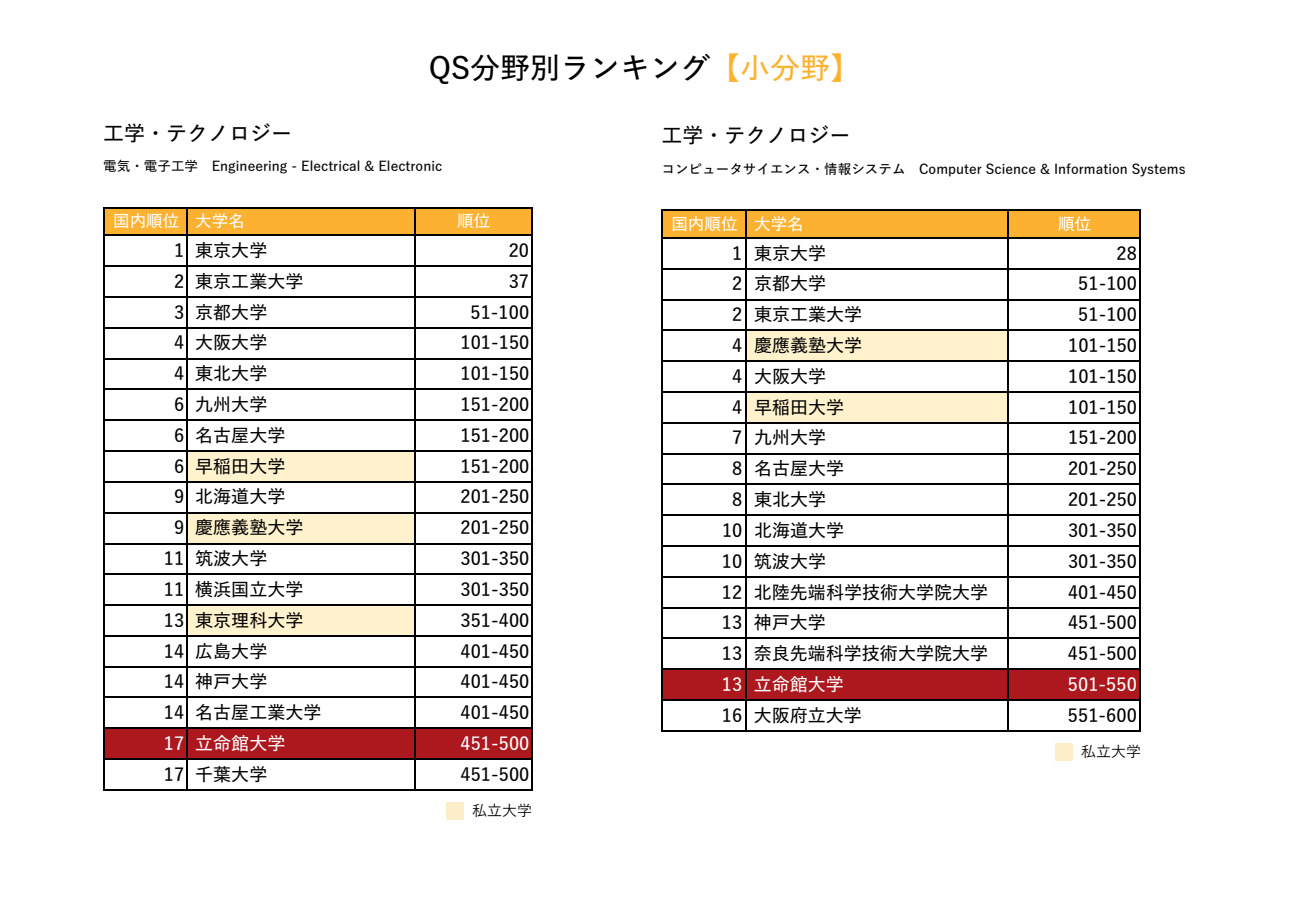
<style>
.page{position:relative;width:1289px;height:919px;background:#fff}
.page>*{position:absolute;margin:0;border:0;box-sizing:border-box;transform-origin:0 0}
.t1{font:30px "Yu Gothic Std D";color:#000}
.t2{font:21px "Yu Gothic Std D";color:#000}
.t3{font:18px "Yu Gothic Std D";color:#000}
.t4{font:18px "Yu Gothic Std D";color:#fff}
.t5{font:16.5px "Yu Gothic Std D";color:#fff}
.t6{font:15px "Yu Gothic Std M";color:#000}
.t7{font:13.5px "Yu Gothic Std D";letter-spacing:.005em;color:#000}
.s1{color:#fcb131}
</style>
<div class="page">
<div style="left:105px;top:207px;width:426px;height:29px;background:#fcb131"></div>
<div style="left:446px;top:802px;width:17px;height:18px;background:#fbeec9"></div>
<div style="left:1055px;top:742px;width:17px;height:18px;background:#fbeec9"></div>
<div style="left:663px;top:211px;width:476px;height:27px;background:#fcb131"></div>
<div style="left:745px;top:330px;width:263px;height:31px;background:#fff2cc"></div>
<div style="left:745px;top:392px;width:263px;height:31px;background:#fff2cc"></div>
<div style="left:663px;top:669px;width:476px;height:31px;background:#ac181e"></div>
<hr style="left:661px;top:209px;width:2px;height:522px;background:#000">
<hr style="left:744px;top:211px;width:2px;height:520px;background:#000">
<hr style="left:1007px;top:211px;width:1px;height:520px;background:#000">
<hr style="left:1139px;top:211px;width:1px;height:520px;background:#000">
<hr style="left:663px;top:209px;width:477px;height:2px;background:#000">
<hr style="left:663px;top:237px;width:477px;height:2px;background:#000">
<hr style="left:663px;top:268px;width:477px;height:1px;background:#000">
<hr style="left:663px;top:299px;width:477px;height:1px;background:#000">
<hr style="left:663px;top:330px;width:477px;height:1px;background:#000">
<hr style="left:663px;top:360px;width:477px;height:2px;background:#000">
<hr style="left:663px;top:391px;width:477px;height:2px;background:#000">
<hr style="left:663px;top:422px;width:477px;height:1px;background:#000">
<hr style="left:663px;top:453px;width:477px;height:1px;background:#000">
<hr style="left:663px;top:483px;width:477px;height:2px;background:#000">
<hr style="left:663px;top:514px;width:477px;height:2px;background:#000">
<hr style="left:663px;top:545px;width:477px;height:1px;background:#000">
<hr style="left:663px;top:576px;width:477px;height:1px;background:#000">
<hr style="left:663px;top:607px;width:477px;height:1px;background:#000">
<hr style="left:663px;top:637px;width:477px;height:2px;background:#000">
<hr style="left:663px;top:668px;width:477px;height:2px;background:#000">
<hr style="left:663px;top:699px;width:477px;height:1px;background:#000">
<hr style="left:663px;top:730px;width:477px;height:1px;background:#000">
<div style="left:188px;top:451px;width:226px;height:31px;background:#fff2cc"></div>
<div style="left:188px;top:512px;width:226px;height:31px;background:#fff2cc"></div>
<div style="left:188px;top:605px;width:226px;height:31px;background:#fff2cc"></div>
<div style="left:103px;top:728px;width:429px;height:31px;background:#ac181e"></div>
<hr style="left:103px;top:207px;width:2px;height:583px;background:#000">
<hr style="left:187px;top:208px;width:1px;height:582px;background:#000">
<hr style="left:414px;top:208px;width:2px;height:582px;background:#000">
<hr style="left:531px;top:208px;width:2px;height:582px;background:#000">
<hr style="left:105px;top:207px;width:428px;height:1px;background:#000">
<hr style="left:105px;top:235px;width:428px;height:1px;background:#000">
<hr style="left:105px;top:265px;width:428px;height:2px;background:#000">
<hr style="left:105px;top:296px;width:428px;height:2px;background:#000">
<hr style="left:105px;top:327px;width:428px;height:1px;background:#000">
<hr style="left:105px;top:358px;width:428px;height:1px;background:#000">
<hr style="left:105px;top:388px;width:428px;height:2px;background:#000">
<hr style="left:105px;top:419px;width:428px;height:2px;background:#000">
<hr style="left:105px;top:450px;width:428px;height:1px;background:#000">
<hr style="left:105px;top:481px;width:428px;height:1px;background:#000">
<hr style="left:105px;top:512px;width:428px;height:1px;background:#000">
<hr style="left:105px;top:542px;width:428px;height:2px;background:#000">
<hr style="left:105px;top:573px;width:428px;height:2px;background:#000">
<hr style="left:105px;top:604px;width:428px;height:1px;background:#000">
<hr style="left:105px;top:635px;width:428px;height:1px;background:#000">
<hr style="left:105px;top:666px;width:428px;height:1px;background:#000">
<hr style="left:105px;top:696px;width:428px;height:2px;background:#000">
<hr style="left:105px;top:727px;width:428px;height:2px;background:#000">
<hr style="left:105px;top:758px;width:428px;height:1px;background:#000">
<hr style="left:105px;top:789px;width:428px;height:1px;background:#000">
<h1 class="t1" style="left:428px;top:46px;width:433px">QS分野別ランキング<span class="s1">【小分野】</span></h1>
<p class="t2" style="left:103px;top:117px;width:190px">工学・テクノロジー</p>
<p class="t7" style="left:103px;top:156px;width:340px">電気・電子工学　Engineering - Electrical &amp; Electronic</p>
<p class="t5" style="left:113px;top:209px;width:133px">国内順位 大学名</p>
<p class="t5" style="left:457px;top:209px;width:35px">順位</p>
<p class="t3" style="left:174px;top:237px;width:95px">1 東京大学</p>
<p class="t3" style="left:508px;top:237px;width:22px">20</p>
<p class="t3" style="left:174px;top:268px;width:131px">2 東京工業大学</p>
<p class="t3" style="left:508px;top:268px;width:22px">37</p>
<p class="t3" style="left:174px;top:299px;width:95px">3 京都大学</p>
<p class="t3" style="left:470px;top:299px;width:60px">51-100</p>
<p class="t3" style="left:174px;top:329px;width:95px">4 大阪大学</p>
<p class="t3" style="left:460px;top:329px;width:70px">101-150</p>
<p class="t3" style="left:174px;top:360px;width:95px">4 東北大学</p>
<p class="t3" style="left:460px;top:360px;width:70px">101-150</p>
<p class="t3" style="left:174px;top:391px;width:95px">6 九州大学</p>
<p class="t3" style="left:460px;top:391px;width:70px">151-200</p>
<p class="t3" style="left:174px;top:422px;width:113px">6 名古屋大学</p>
<p class="t3" style="left:460px;top:422px;width:70px">151-200</p>
<p class="t3" style="left:174px;top:453px;width:113px">6 早稲田大学</p>
<p class="t3" style="left:460px;top:453px;width:70px">151-200</p>
<p class="t3" style="left:174px;top:483px;width:113px">9 北海道大学</p>
<p class="t3" style="left:460px;top:483px;width:70px">201-250</p>
<p class="t3" style="left:174px;top:514px;width:131px">9 慶應義塾大学</p>
<p class="t3" style="left:460px;top:514px;width:70px">201-250</p>
<p class="t3" style="left:164px;top:545px;width:105px">11 筑波大学</p>
<p class="t3" style="left:460px;top:545px;width:70px">301-350</p>
<p class="t3" style="left:164px;top:576px;width:141px">11 横浜国立大学</p>
<p class="t3" style="left:460px;top:576px;width:70px">301-350</p>
<p class="t3" style="left:164px;top:606px;width:141px">13 東京理科大学</p>
<p class="t3" style="left:460px;top:606px;width:70px">351-400</p>
<p class="t3" style="left:164px;top:637px;width:105px">14 広島大学</p>
<p class="t3" style="left:460px;top:637px;width:70px">401-450</p>
<p class="t3" style="left:164px;top:668px;width:105px">14 神戸大学</p>
<p class="t3" style="left:460px;top:668px;width:70px">401-450</p>
<p class="t3" style="left:164px;top:699px;width:159px">14 名古屋工業大学</p>
<p class="t3" style="left:460px;top:699px;width:70px">401-450</p>
<p class="t4" style="left:164px;top:730px;width:123px">17 立命館大学</p>
<p class="t4" style="left:460px;top:730px;width:70px">451-500</p>
<p class="t3" style="left:164px;top:760px;width:105px">17 千葉大学</p>
<p class="t3" style="left:460px;top:760px;width:70px">451-500</p>
<p class="t6" style="left:472px;top:799px;width:61px">私立大学</p>
<p class="t2" style="left:661px;top:120px;width:190px">工学・テクノロジー</p>
<p class="t7" style="left:661px;top:159px;width:525px">コンピュータサイエンス・情報システム　Computer Science &amp; Information Systems</p>
<p class="t5" style="left:671px;top:212px;width:134px">国内順位 大学名</p>
<p class="t5" style="left:1058px;top:212px;width:35px">順位</p>
<p class="t3" style="left:732px;top:240px;width:95px">1 東京大学</p>
<p class="t3" style="left:1116px;top:240px;width:22px">28</p>
<p class="t3" style="left:732px;top:270px;width:95px">2 京都大学</p>
<p class="t3" style="left:1078px;top:270px;width:60px">51-100</p>
<p class="t3" style="left:732px;top:301px;width:131px">2 東京工業大学</p>
<p class="t3" style="left:1078px;top:301px;width:60px">51-100</p>
<p class="t3" style="left:732px;top:332px;width:131px">4 慶應義塾大学</p>
<p class="t3" style="left:1068px;top:332px;width:70px">101-150</p>
<p class="t3" style="left:732px;top:363px;width:95px">4 大阪大学</p>
<p class="t3" style="left:1068px;top:363px;width:70px">101-150</p>
<p class="t3" style="left:732px;top:394px;width:113px">4 早稲田大学</p>
<p class="t3" style="left:1068px;top:394px;width:70px">101-150</p>
<p class="t3" style="left:732px;top:424px;width:95px">7 九州大学</p>
<p class="t3" style="left:1068px;top:424px;width:70px">151-200</p>
<p class="t3" style="left:732px;top:455px;width:113px">8 名古屋大学</p>
<p class="t3" style="left:1068px;top:455px;width:70px">201-250</p>
<p class="t3" style="left:732px;top:486px;width:95px">8 東北大学</p>
<p class="t3" style="left:1068px;top:486px;width:70px">201-250</p>
<p class="t3" style="left:722px;top:517px;width:123px">10 北海道大学</p>
<p class="t3" style="left:1068px;top:517px;width:70px">301-350</p>
<p class="t3" style="left:722px;top:547px;width:105px">10 筑波大学</p>
<p class="t3" style="left:1068px;top:547px;width:70px">301-350</p>
<p class="t3" style="left:722px;top:578px;width:267px">12 北陸先端科学技術大学院大学</p>
<p class="t3" style="left:1067px;top:578px;width:70px">401-450</p>
<p class="t3" style="left:722px;top:609px;width:105px">13 神戸大学</p>
<p class="t3" style="left:1067px;top:609px;width:70px">451-500</p>
<p class="t3" style="left:722px;top:640px;width:267px">13 奈良先端科学技術大学院大学</p>
<p class="t3" style="left:1067px;top:640px;width:70px">451-500</p>
<p class="t4" style="left:722px;top:671px;width:123px">13 立命館大学</p>
<p class="t4" style="left:1067px;top:671px;width:70px">501-550</p>
<p class="t3" style="left:722px;top:701px;width:141px">16 大阪府立大学</p>
<p class="t3" style="left:1067px;top:701px;width:70px">551-600</p>
<p class="t6" style="left:1081px;top:740px;width:61px">私立大学</p>
</div>
